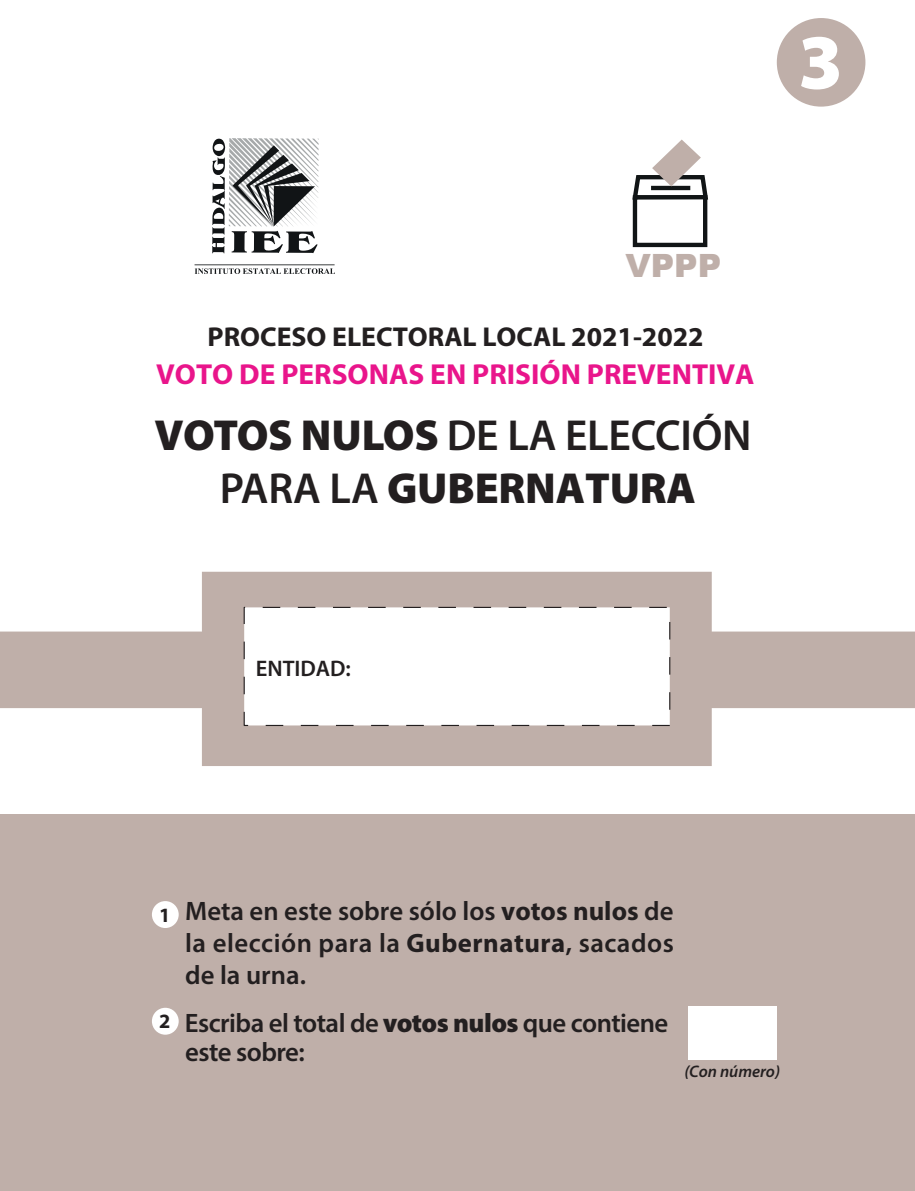
<style>
.page{position:relative;width:915px;height:1191px;background:#fff}
.page>*{position:absolute;margin:0;border:0;box-sizing:border-box;transform-origin:0 0}
.t1{font:900 78.45px "Myriad Pro";color:#fff}
.t2{font:900 43.5px/52.3px "Myriad Pro";letter-spacing:-.005em;color:#231f20;text-align:center}
.t3{font:900 32.1px "Arial";color:#bfafa9}
.t4{font:700 28.95px "Myriad Pro";color:#e9158b}
.t5{font:700 27.3px "Myriad Pro";color:#231f20}
.t6{font:600 26.7px/32.1px "Myriad Pro";color:#231f20;text-align:justify}
.t7{font:600 26.7px "Myriad Pro";letter-spacing:-.02em;color:#231f20}
.t8{font:600 22.65px "Myriad Pro";color:#231f20}
.t9{font:700 20.4px "Myriad Pro";color:#231f20}
.t10{font:italic 600 16.8px "Myriad Pro";color:#231f20}
.s1{font-weight:600}
.s2{font-weight:600;font-size:16.95px;color:#fff}
.s3{font-weight:700}
.s4{font-weight:700;font-size:20.4px}
.s5{font-size:16.95px;color:#fff}
.s6{font-weight:900}
</style>
<div class="page">
<div style="left:776px;top:18px;width:89px;height:89px;background:#bfafa9;border-radius:50%"></div>
<div style="left:0;top:814px;width:914px;height:377px;background:#bfafa9"></div>
<div style="left:152px;top:901px;width:27px;height:27px;background:#fff;border-radius:50%"></div>
<div style="left:152px;top:1007px;width:27px;height:27px;background:#fff;border-radius:50%"></div>
<div style="left:688px;top:1006px;width:88px;height:54px;background:#fff"></div>
<svg style="left:0;top:572px;width:914px;height:194px;fill:#bfafa9"></svg>
<div style="left:243px;top:607px;width:427px;height:119px;background:#fff;border:1px dashed #231f20"></div>
<div style="left:632px;top:195px;width:75px;height:52px;border:4px solid #111516"></div>
<svg style="left:632px;top:139px;width:76px;height:63px"></svg>
<svg style="left:194px;top:138px;width:141px;height:136px"></svg>
<h1 class="t1" style="left:797px;top:10px;width:46px">3</h1>
<p class="t3" style="left:625px;top:242px;width:97px">VPPP</p>
<p class="t5" style="left:207px;top:318px;width:497px">PROCESO ELECTORAL LOCAL 2021-2022</p>
<p class="t4" style="left:156px;top:356px;width:599px">VOTO DE PERSONAS EN PRISIÓN PREVENTIVA</p>
<h2 class="t2" style="left:154px;top:408px;width:598px">VOTOS NULOS <span class="s1">DE LA ELECCIÓN<br>PARA LA</span> GUBERNATURA</h2>
<p class="t8" style="left:256px;top:654px;width:96px">ENTIDAD:</p>
<p class="t9" style="left:159px;top:902px;width:14px">1<span class="s2">7</span></p>
<p class="t6" style="left:185px;top:894px;width:490px">Meta en este sobre sólo los <span class="s3">votos nulos</span> de la elección para la <span class="s3">Gubernatura</span>, sacados de la urna.</p>
<p class="t7" style="left:159px;top:1005px;width:510px"><span class="s4">2</span><span class="s5">7</span> Escriba el total de <span class="s6">votos nulos</span> que contiene</p>
<p class="t7" style="left:185px;top:1034px;width:121px">este sobre:</p>
<p class="t10" style="left:684px;top:1060px;width:97px">(Con número)</p>
</div>
